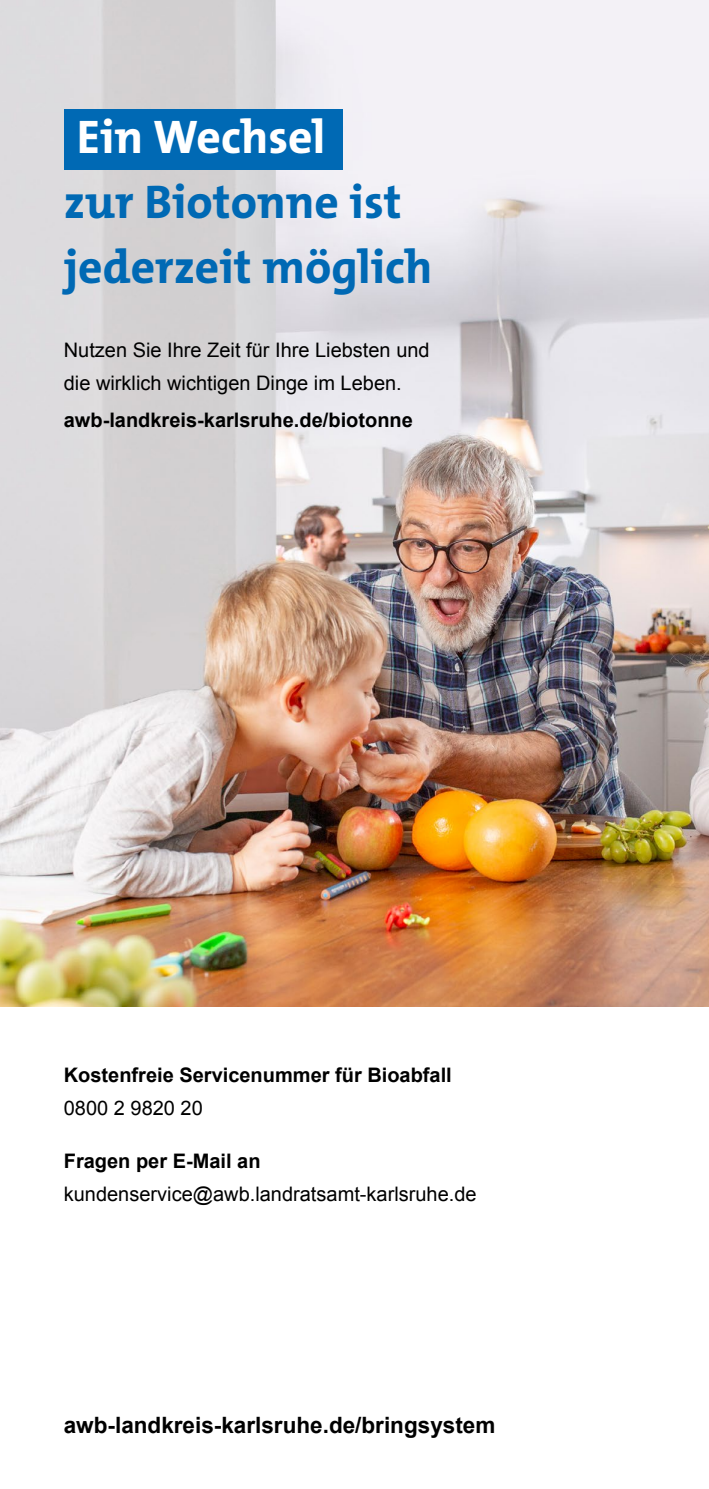
<style>
.page{position:relative;width:709px;height:1489px;background:#fff}
.page>*{position:absolute;margin:0;border:0;box-sizing:border-box;transform-origin:0 0}
.t1{font:700 47.5px "The Mix Office LF";color:#0069b4}
.t2{font:700 47.5px "The Mix Office LF";color:#fff}
.t3{font:700 22.5px "Arial";color:#000}
.t4{font:20px/32.5px "Arial";color:#000}
.t5{font:700 20px "Arial";color:#000}
.s1{font-weight:700}
</style>
<div class="page">
<img style="left:0;top:0;width:709px;height:1006px">
<div style="left:64px;top:109px;width:278px;height:60px;background:#0069b4"></div>
<p class="t2" style="left:77px;top:107px;width:250px">Ein Wechsel</p>
<p class="t1" style="left:64px;top:172px;width:339px">zur Biotonne ist</p>
<p class="t1" style="left:64px;top:237px;width:370px">jederzeit möglich</p>
<p class="t4" style="left:64px;top:334px;width:367px">Nutzen Sie Ihre Zeit für Ihre Liebsten und die wirklich wichtigen Dinge im Leben.</p>
<p class="t5" style="left:64px;top:407px;width:350px">awb-landkreis-karlsruhe.de/biotonne</p>
<p class="t5" style="left:64px;top:1061px;width:389px">Kostenfreie Servicenummer für Bioabfall</p>
<p class="t4" style="left:64px;top:1091px;width:140px">0800 2 9820 20</p>
<p class="t4" style="left:64px;top:1145px;width:414px"><span class="s1">Fragen per E-Mail an </span>kundenservice@awb.landratsamt-karlsruhe.de</p>
<p class="t3" style="left:64px;top:1410px;width:433px">awb-landkreis-karlsruhe.de/bringsystem</p>
</div>
